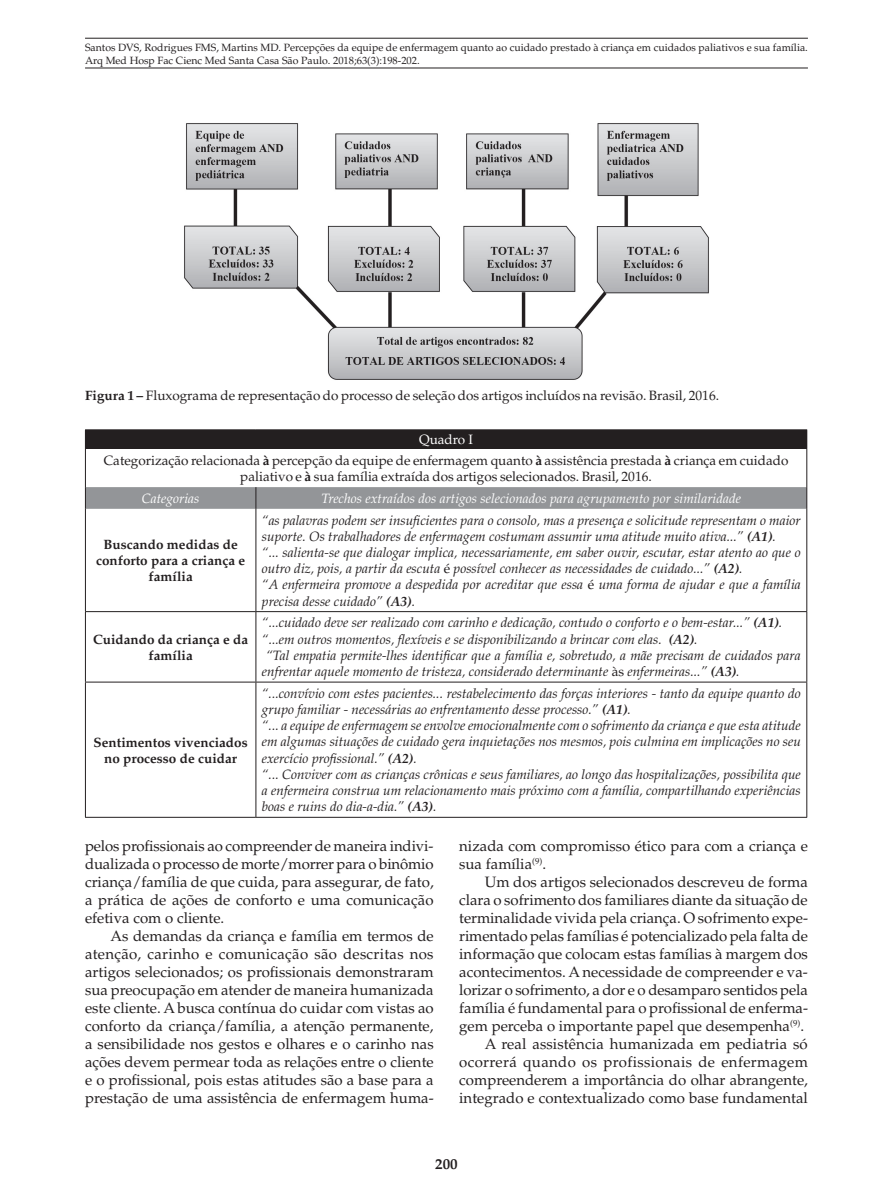
<style>
.page{position:relative;width:893px;height:1191px;background:#fff}
.page>*{position:absolute;margin:0;border:0;box-sizing:border-box;transform-origin:0 0}
.t1{font:15px/18px "Palatino";color:#231f20;text-align:justify}
.t2{font:700 15px "Palatino";color:#231f20}
.t3{font:italic 13.5px/16.2px "Palatino";color:#231f20}
.t4{font:13.5px/20.5px "Palatino";color:#231f20;text-align:center}
.t5{font:700 13.5px/16.2px "Palatino";color:#231f20;text-align:center}
.t6{font:italic 13.5px "Palatino";color:#fff}
.t7{font:10.5px/13.5px "Palatino";color:#231f20}
.s1{font-weight:700}
.s2{color:#fff}
.s3{font-style:normal}
</style>
<div class="page">
<hr style="left:85px;top:38px;width:723px;height:1px;background:#231f20">
<hr style="left:85px;top:68px;width:723px;height:1px;background:#231f20">
<div style="left:85px;top:430px;width:722px;height:18px;background:#231f20"></div>
<hr style="left:85px;top:429px;width:171px;height:1px;background:#231f20">
<hr style="left:256px;top:429px;width:551px;height:1px;background:#231f20">
<hr style="left:85px;top:448px;width:1px;height:39px;background:#231f20">
<hr style="left:806px;top:448px;width:1px;height:39px;background:#231f20">
<svg style="left:85px;top:487px;width:722px;height:22px;background:#949698"></svg>
<hr style="left:85px;top:509px;width:1px;height:102px;background:#231f20">
<hr style="left:256px;top:509px;width:1px;height:102px;background:#231f20">
<hr style="left:806px;top:509px;width:1px;height:102px;background:#231f20">
<hr style="left:85px;top:611px;width:171px;height:1px;background:#231f20">
<hr style="left:85px;top:612px;width:1px;height:69px;background:#231f20">
<hr style="left:256px;top:611px;width:551px;height:1px;background:#231f20">
<hr style="left:256px;top:612px;width:1px;height:69px;background:#231f20">
<hr style="left:806px;top:612px;width:1px;height:69px;background:#231f20">
<hr style="left:85px;top:681px;width:171px;height:1px;background:#231f20">
<hr style="left:85px;top:682px;width:1px;height:135px;background:#231f20">
<hr style="left:256px;top:681px;width:551px;height:1px;background:#231f20">
<hr style="left:256px;top:682px;width:1px;height:135px;background:#231f20">
<hr style="left:806px;top:682px;width:1px;height:135px;background:#231f20">
<hr style="left:85px;top:817px;width:171px;height:1px;background:#231f20">
<hr style="left:256px;top:817px;width:551px;height:1px;background:#231f20">
<img style="left:184px;top:123px;width:525px;height:257px">
<p class="t7" style="left:85px;top:40px;width:724px">Santos DVS, Rodrigues FMS, Martins MD. Percepções da equipe de enfermagem quanto ao cuidado prestado à criança em cuidados paliativos e sua família.<br>Arq Med Hosp Fac Cienc Med Santa Casa São Paulo. 2018;63(3):198-202.</p>
<p class="t4" style="left:85px;top:385px;width:636px"><span class="s1">Figura 1 –</span> Fluxograma de representação do processo de seleção dos artigos incluídos na revisão. Brasil, 2016.</p>
<p class="t4" style="left:104px;top:430px;width:686px"><span class="s2">Quadro I<br></span>Categorização relacionada <span class="s1">à</span> percepção da equipe de enfermagem quanto <span class="s1">à</span> assistência prestada <span class="s1">à</span> criança em cuidado</p>
<p class="t4" style="left:240px;top:466px;width:413px">paliativo e <span class="s1">à</span> sua família extraída dos artigos selecionados. Brasil, 2016.</p>
<p class="t6" style="left:142px;top:490px;width:59px">Categorias</p>
<p class="t6" style="left:322px;top:490px;width:421px">Trechos extraídos dos artigos selecionados para agrupamento por similaridade</p>
<p class="t5" style="left:96px;top:536px;width:151px">Buscando medidas de conforto para a criança e família</p>
<p class="t3" style="left:262px;top:512px;width:540px">“as palavras podem ser insuficientes para o consolo, mas a presença e solicitude representam o maior suporte. Os trabalhadores de enfermagem costumam assumir uma atitude muito ativa...” <span class="s1">(A1)</span>.<br>“... salienta-se que dialogar implica, necessariamente, em saber ouvir, escutar, estar atento ao que o outro diz, pois, a partir da escuta <span class="s3">é</span> possível conhecer as necessidades de cuidado...” <span class="s1">(A2)</span>.<br>“A enfermeira promove a despedida por acreditar que essa <span class="s3">é</span> uma forma de ajudar e que a família precisa desse cuidado” <span class="s1">(A3)</span>.</p>
<p class="t5" style="left:93px;top:631px;width:157px">Cuidando da criança e da família</p>
<p class="t5" style="left:94px;top:734px;width:156px">Sentimentos vivenciados no processo de cuidar</p>
<p class="t3" style="left:262px;top:615px;width:522px">“...cuidado deve ser realizado com carinho e dedicação, contudo o conforto e o bem-estar...” <span class="s1">(A1)</span>.</p>
<p class="t3" style="left:262px;top:631px;width:437px">“...em outros momentos, flexíveis e se disponibilizando a brincar com elas. <span class="s1">(A2)</span>.</p>
<p class="t3" style="left:266px;top:647px;width:536px">“Tal empatia permite-lhes identificar que a família e, sobretudo, a mãe precisam de cuidados para</p>
<p class="t3" style="left:262px;top:663px;width:479px">enfrentar aquele momento de tristeza, considerado determinante <span class="s3">às</span> enfermeiras...” <span class="s1">(A3)</span>.</p>
<p class="t3" style="left:262px;top:685px;width:540px">“...convívio com estes pacientes... restabelecimento das forças interiores - tanto da equipe quanto do grupo familiar - necessárias ao enfrentamento desse processo.” <span class="s1">(A1)</span>.<br>“... a equipe de enfermagem se envolve emocionalmente com o sofrimento da criança e que esta atitude em algumas situações de cuidado gera inquietações nos mesmos, pois culmina em implicações no seu exercício profissional.” <span class="s1">(A2)</span>.<br>“... Conviver com as crianças crônicas e seus familiares, ao longo das hospitalizações, possibilita que a enfermeira construa um relacionamento mais próximo com a família, compartilhando experiências boas e ruins do dia-a-dia.” <span class="s1">(A3)</span>.</p>
<p class="t1" style="left:85px;top:837px;width:350px">pelos profissionais ao compreender de maneira indivi&shy;dualizada o processo de morte/morrer para o binômio criança/família de que cuida, para assegurar, de fato, a prática de ações de conforto e uma comunicação efetiva com o cliente.</p>
<p class="t1" style="left:85px;top:927px;width:350px;text-indent:26px">As demandas da criança e família em termos de atenção, carinho e comunicação são descritas nos artigos selecionados; os profissionais demonstraram sua preocupação em atender de maneira humanizada este cliente. A busca contínua do cuidar com vistas ao conforto da criança/família, a atenção permanente, a sensibilidade nos gestos e olhares e o carinho nas ações devem permear toda as relações entre o cliente e o profissional, pois estas atitudes são a base para a prestação de uma assistência de enfermagem huma-</p>
<p class="t1" style="left:459px;top:837px;width:350px">nizada com compromisso ético para com a criança e sua família<sup>(9)</sup>.</p>
<p class="t1" style="left:459px;top:873px;width:350px;text-align:right">Um dos artigos selecionados descreveu de forma clara o sofrimento dos familiares diante da situação de terminalidade vivida pela criança. O sofrimento expe&shy;rimentado pelas famílias é potencializado pela falta de informação que colocam estas famílias à margem dos acontecimentos. A necessidade de compreender e va&shy;lorizar o sofrimento, a dor e o desamparo sentidos pela família é fundamental para o profissional de enferma&shy;gem perceba o importante papel que desempenha<sup>(9)</sup>.<br>A real assistência humanizada em pediatria só ocorrerá quando os profissionais de enfermagem compreenderem a importância do olhar abrangente, integrado e contextualizado como base fundamental</p>
<p class="t2" style="left:435px;top:1154px;width:24px">200</p>
</div>
